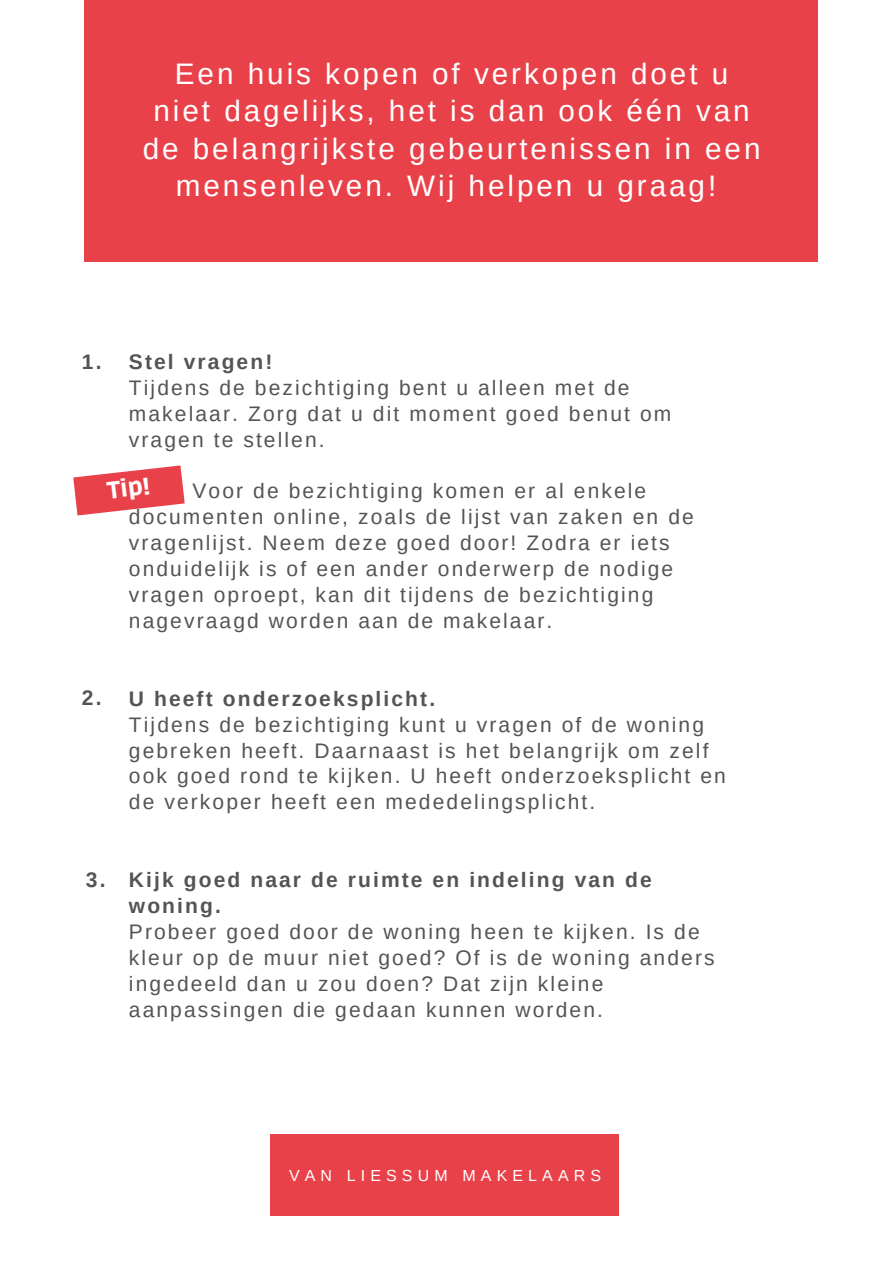
<style>
.page{position:relative;width:894px;height:1264px;background:#fff}
.page>*{position:absolute;margin:0;border:0;box-sizing:border-box;transform-origin:0 0}
.t1{font:29.7px/37.2px "Arimo";letter-spacing:.1em;color:#fff;text-align:center}
.t2{font:900 24px "Ruda";color:#fff}
.t3{font:21px/26px "Arimo";letter-spacing:.1em;color:#545454}
.t4{font:700 21px/26px "Arimo";letter-spacing:.1em;color:#545454}
.t5{font:16.05px "Arimo";letter-spacing:.32em;color:#fff}
</style>
<div class="page">
<div style="left:84px;top:0;width:734px;height:261px;background:#e9414a"></div>
<div style="left:270px;top:1134px;width:348px;height:81px;background:#e9414a"></div>
<svg style="left:73px;top:465px;width:112px;height:50px"></svg>
<p class="t1" style="left:143px;top:55px;width:619px">Een huis kopen of verkopen doet u<br>niet dagelijks, het is dan ook één van de belangrijkste gebeurtenissen in een mensenleven. Wij helpen u graag!</p>
<p class="t4" style="left:129px;top:348px;width:145px">Stel vragen!</p>
<p class="t3" style="left:129px;top:374px;width:544px">Tijdens de bezichtiging bent u alleen met de makelaar. Zorg dat u dit moment goed benut om vragen te stellen.</p>
<p class="t3" style="left:129px;top:478px;width:566px;text-indent:63px">Voor de bezichtiging komen er al enkele documenten online, zoals de lijst van zaken en de vragenlijst. Neem deze goed door! Zodra er iets onduidelijk is of een ander onderwerp de nodige vragen oproept, kan dit tijdens de bezichtiging nagevraagd worden aan de makelaar.</p>
<p class="t4" style="left:82px;top:348px;width:21px">1.</p>
<p class="t2" style="left:106px;top:477px;width:44px;rotate:-7deg">Tip!</p>
<p class="t4" style="left:82px;top:684px;width:21px">2.</p>
<p class="t4" style="left:86px;top:867px;width:21px">3.</p>
<p class="t4" style="left:129px;top:685px;width:308px">U heeft onderzoeksplicht.</p>
<p class="t3" style="left:129px;top:711px;width:598px">Tijdens de bezichtiging kunt u vragen of de woning gebreken heeft. Daarnaast is het belangrijk om zelf ook goed rond te kijken. U heeft onderzoeksplicht en de verkoper heeft een mededelingsplicht.</p>
<p class="t4" style="left:129px;top:866px;width:524px">Kijk goed naar de ruimte en indeling van de woning.</p>
<p class="t3" style="left:129px;top:918px;width:587px">Probeer goed door de woning heen te kijken. Is de kleur op de muur niet goed? Of is de woning anders ingedeeld dan u zou doen? Dat zijn kleine aanpassingen die gedaan kunnen worden.</p>
<p class="t5" style="left:289px;top:1166px;width:313px">VAN LIESSUM MAKELAARS</p>
</div>
